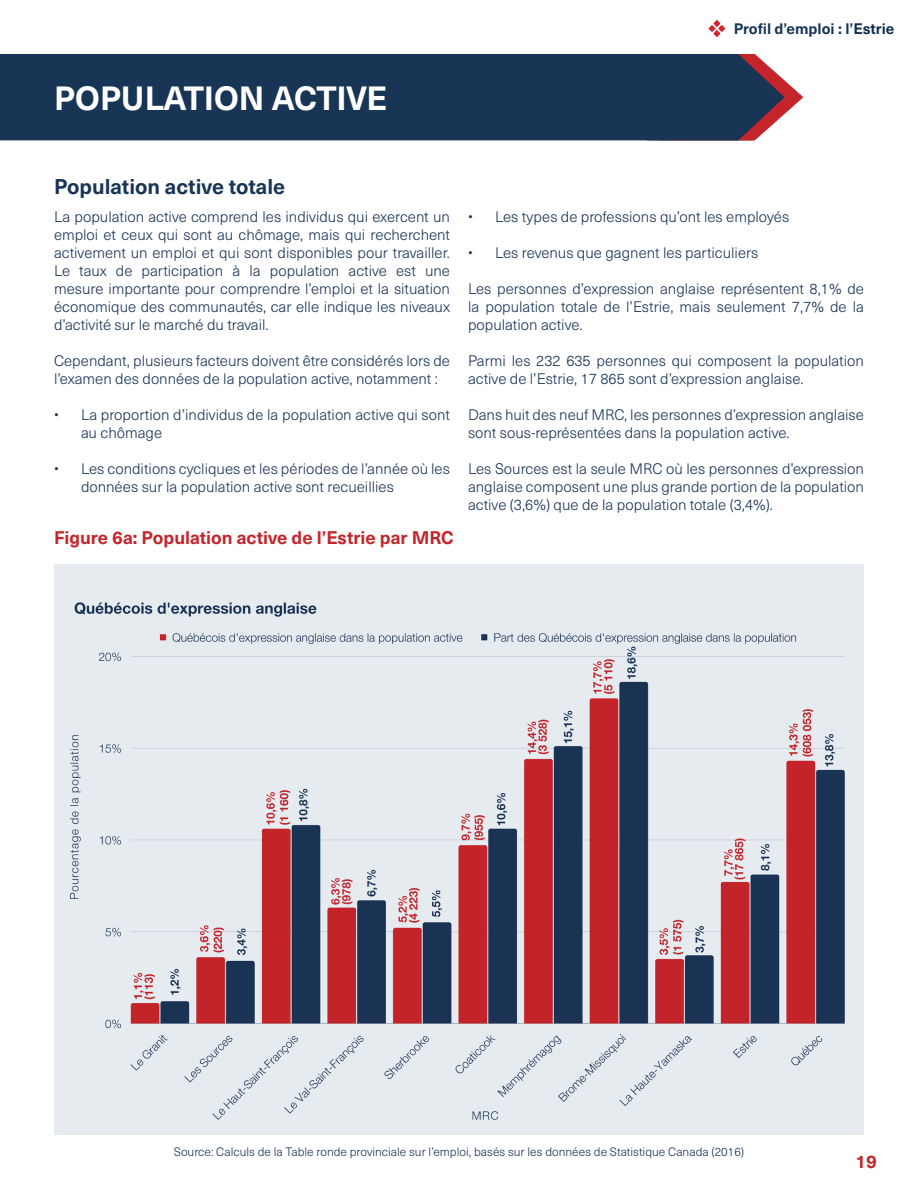
<style>
.page{position:relative;width:918px;height:1188px;background:#fff}
.page>*{position:absolute;margin:0;border:0;box-sizing:border-box;transform-origin:0 0}
.t1{font:700 33px "Neue Haas Unica W1 G";letter-spacing:-.005em;color:#fff}
.t2{font:700 21px "Neue Haas Unica W1 G";color:#193555}
.t3{font:700 18px "Neue Haas Unica W1 G";color:#c4242a}
.t4{font:300 15px/18px "Neue Haas Unica W1 G";color:#193555}
.t5{font:700 15px "Neue Haas Unica W1 G";color:#193555}
.t6{font:300 12px "Neue Haas Unica W1 G";color:#193555}
.s1{color:#122e4f}
</style>
<div class="page">
<div style="left:0;top:54px;width:754px;height:86px;background:#193555"></div>
<svg style="left:600px;top:54px;width:204px;height:87px"></svg>
<svg style="left:708px;top:20px;width:17px;height:17px"></svg>
<img style="left:54px;top:564px;width:810px;height:570px">
<p class="t1" style="left:54px;top:73px;width:335px">POPULATION ACTIVE</p>
<p class="t5" style="left:734px;top:17px;width:162px">Profil d’emploi : l’<span class="s1">Estrie</span></p>
<p class="t2" style="left:54px;top:171px;width:233px">Population active totale</p>
<p class="t4" style="left:54px;top:207px;width:398px;text-align:justify">La population active comprend les individus qui exercent un emploi et ceux qui sont au chômage, mais qui recherchent activement un emploi et qui sont disponibles pour travailler.<br>Le taux de participation à la population active est une mesure importante pour comprendre l’emploi et la situation économique des communautés, car elle indique les niveaux d’activité sur le marché du travail.</p>
<p class="t4" style="left:54px;top:351px;width:397px">Cependant, plusieurs facteurs doivent être considérés lors de l’examen des données de la population active, notamment :</p>
<p class="t4" style="left:81px;top:405px;width:370px;text-indent:-27px">• La proportion d’individus de la population active qui sont au chômage</p>
<p class="t4" style="left:81px;top:459px;width:370px;text-indent:-27px">• Les conditions cycliques et les périodes de l’année où les données sur la population active sont recueillies</p>
<p class="t3" style="left:54px;top:524px;width:401px">Figure 6a: Population active de l’Estrie par MRC</p>
<p class="t4" style="left:468px;top:207px;width:323px">• Les types de professions qu’ont les employés</p>
<p class="t4" style="left:468px;top:243px;width:292px">• Les revenus que gagnent les particuliers</p>
<p class="t4" style="left:468px;top:279px;width:398px;text-align:justify">Les personnes d’expression anglaise représentent 8,1% de la population totale de l’Estrie, mais seulement 7,7% de la population active.</p>
<p class="t4" style="left:468px;top:351px;width:397px">Parmi les 232 635 personnes qui composent la population active de l’Estrie, 17 865 sont d’expression anglaise.</p>
<p class="t4" style="left:468px;top:405px;width:398px">Dans huit des neuf MRC, les personnes d’expression anglaise sont sous-représentées dans la population active.</p>
<p class="t4" style="left:468px;top:459px;width:398px;text-align:justify">Les Sources est la seule MRC où les personnes d’expression anglaise composent une plus grande portion de la population active (3,6%) que de la population totale (3,4%).</p>
<p class="t6" style="left:174px;top:1143px;width:572px">Source: Calculs de la Table ronde provinciale sur l’emploi, basés sur les données de Statistique Canada (2016)</p>
<p class="t3" style="left:856px;top:1148px;width:23px">19</p>
</div>
